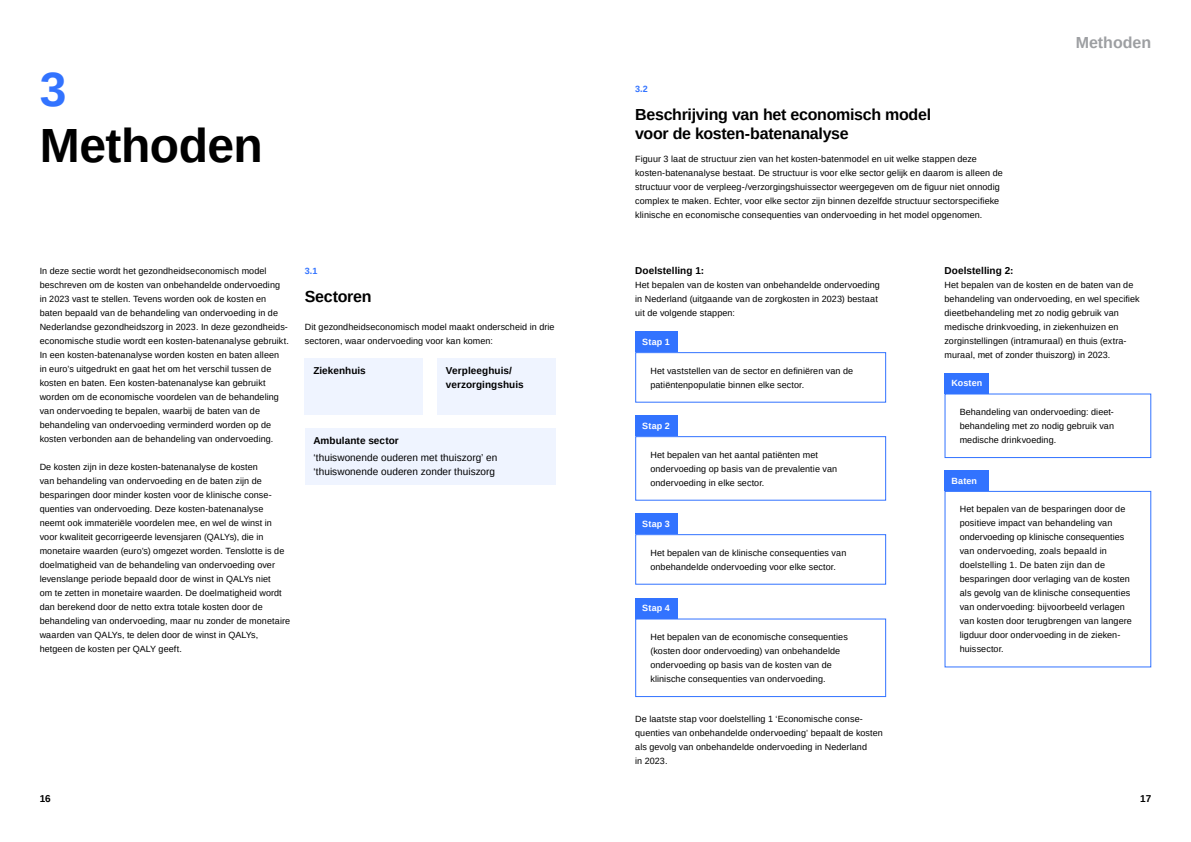
<style>
.page{position:relative;width:1191px;height:842px;background:#fff}
.page>*{position:absolute;margin:0;border:0;box-sizing:border-box;transform-origin:0 0}
.t1{font:700 48px "Arimo";letter-spacing:-.01em;color:#000}
.t2{font:700 48px "Arimo";color:#3273ff}
.t3{font:700 16px/19px "Arimo";letter-spacing:-.02em;color:#000}
.t4{font:700 16px "Arimo";color:#9d9fa2}
.t5{font:700 10px/14px "Arimo";letter-spacing:.005em;color:#000}
.t6{font:10px/14px "Arimo";letter-spacing:.005em;color:#000}
.t7{font:9px/14px "Arimo";letter-spacing:.01em;color:#000}
.t8{font:700 9px "Arimo";letter-spacing:.02em;color:#fff}
.t9{font:700 9px "Arimo";color:#3273ff}
</style>
<div class="page">
<div style="left:305px;top:358px;width:118px;height:56px;background:#eff4ff"></div>
<div style="left:437px;top:358px;width:118px;height:56px;background:#eff4ff"></div>
<div style="left:305px;top:428px;width:251px;height:56px;background:#eff4ff"></div>
<div style="left:635px;top:352px;width:251px;height:51px;border:1px solid #3273ff"></div>
<div style="left:635px;top:331px;width:42px;height:21px;background:#3273ff"></div>
<div style="left:635px;top:436px;width:251px;height:65px;border:1px solid #3273ff"></div>
<div style="left:635px;top:415px;width:42px;height:21px;background:#3273ff"></div>
<div style="left:635px;top:534px;width:251px;height:51px;border:1px solid #3273ff"></div>
<div style="left:635px;top:513px;width:42px;height:21px;background:#3273ff"></div>
<div style="left:944px;top:393px;width:207px;height:65px;border:1px solid #3273ff"></div>
<div style="left:944px;top:373px;width:45px;height:20px;background:#3273ff"></div>
<div style="left:944px;top:470px;width:45px;height:21px;background:#3273ff"></div>
<div style="left:635px;top:618px;width:251px;height:79px;border:1px solid #3273ff"></div>
<div style="left:635px;top:598px;width:42px;height:20px;background:#3273ff"></div>
<h1 class="t2" style="left:40px;top:71px;width:28px">3</h1>
<h1 class="t1" style="left:40px;top:127px;width:225px">Methoden</h1>
<p class="t7" style="left:40px;top:265px;width:251px">In deze sectie wordt het gezondheidseconomisch model beschreven om de kosten van onbehandelde ondervoeding in 2023 vast te stellen. Tevens worden ook de kosten en baten bepaald van de behandeling van ondervoeding in de Nederlandse gezondheidszorg in 2023. In deze gezondheids&shy;economische studie wordt een kosten-batenanalyse gebruikt.<br>In een kosten-batenanalyse worden kosten en baten alleen<br>in euro’s uitgedrukt en gaat het om het verschil tussen de kosten en baten. Een kosten-batenanalyse kan gebruikt worden om de economische voordelen van de behandeling van ondervoeding te bepalen, waarbij de baten van de behandeling van ondervoeding verminderd worden op de kosten verbonden aan de behandeling van ondervoeding.</p>
<p class="t7" style="left:40px;top:461px;width:252px">De kosten zijn in deze kosten-batenanalyse de kosten<br>van behandeling van ondervoeding en de baten zijn de<br>bespa ringen door minder kosten voor de klinische conse&shy;quenties van ondervoeding. Deze kosten-batenanalyse neemt ook immateriële voordelen mee, en wel de winst in voor kwaliteit gecorrigeerde levensjaren (QALYs), die in monetaire waarden (euro’s) omgezet worden. Tenslotte is de doelmatigheid van de behandeling van ondervoeding over levenslange periode bepaald door de winst in QALYs niet<br>om te zetten in monetaire waarden. De doelmatigheid wordt dan berekend door de netto extra totale kosten door de behandeling van ondervoeding, maar nu zonder de monetaire waarden van QALYs, te delen door de winst in QALYs, hetgeen de kosten per QALY geeft.</p>
<p class="t9" style="left:305px;top:268px;width:14px">3.1</p>
<h2 class="t3" style="left:305px;top:288px;width:68px">Sectoren</h2>
<p class="t7" style="left:305px;top:321px;width:251px">Dit gezondheidseconomisch model maakt onderscheid in drie sectoren, waar ondervoeding voor kan komen:</p>
<p class="t5" style="left:313px;top:364px;width:54px">Ziekenhuis</p>
<p class="t5" style="left:446px;top:364px;width:79px">Verpleeghuis/ verzorgingshuis</p>
<p class="t5" style="left:313px;top:434px;width:87px">Ambulante sector</p>
<p class="t6" style="left:313px;top:451px;width:186px">‘thuiswonende ouderen met thuiszorg’ en ‘thuiswonende ouderen zonder thuiszorg</p>
<p class="t9" style="left:635px;top:85px;width:14px">3.2</p>
<h2 class="t3" style="left:635px;top:106px;width:297px">Beschrijving van het economisch model voor de kosten-batenanalyse</h2>
<p class="t7" style="left:635px;top:153px;width:369px">Figuur 3 laat de structuur zien van het kosten-batenmodel en uit welke stappen deze kosten-batenanalyse bestaat. De structuur is voor elke sector gelijk en daarom is alleen de structuur voor de verpleeg-/verzorgingshuissector weergegeven om de figuur niet onnodig complex te maken. Echter, voor elke sector zijn binnen dezelfde structuur sectorspecifieke klinische en economische consequenties van ondervoeding in het model opgenomen.</p>
<h2 class="t4" style="left:1075px;top:36px;width:77px">Methoden</h2>
<p class="t5" style="left:635px;top:264px;width:70px">Doelstelling 1:</p>
<p class="t7" style="left:635px;top:279px;width:246px">Het bepalen van de kosten van onbehandelde ondervoeding in Nederland (uitgaande van de zorgkosten in 2023) bestaat uit de volgende stappen:</p>
<p class="t8" style="left:642px;top:338px;width:29px">Stap 1</p>
<p class="t7" style="left:650px;top:363px;width:204px">Het vaststellen van de sector en definiëren van de patiëntenpopulatie binnen elke sector.</p>
<p class="t8" style="left:642px;top:422px;width:29px">Stap 2</p>
<p class="t7" style="left:650px;top:448px;width:188px">Het bepalen van het aantal patiënten met ondervoe ding op basis van de prevalentie van ondervoeding in elke sector.</p>
<p class="t8" style="left:642px;top:520px;width:29px">Stap 3</p>
<p class="t7" style="left:650px;top:546px;width:197px">Het bepalen van de klinische consequenties van onbehandelde ondervoeding voor elke sector.</p>
<p class="t8" style="left:642px;top:605px;width:29px">Stap 4</p>
<p class="t7" style="left:650px;top:630px;width:199px">Het bepalen van de economische consequenties (kosten door ondervoeding) van onbehandelde ondervoeding op basis van de kosten van de klinische consequenties van ondervoeding.</p>
<p class="t7" style="left:635px;top:713px;width:249px">De laatste stap voor doelstelling 1 ‘Economische conse&shy;quenties van onbehandelde ondervoeding’ bepaalt de kosten als gevolg van onbehandelde ondervoeding in Nederland<br>in 2023.</p>
<p class="t5" style="left:944px;top:264px;width:71px">Doelstelling 2:</p>
<p class="t7" style="left:944px;top:279px;width:197px">Het bepalen van de kosten en de baten van de behandeling van ondervoeding, en wel specifiek dieetbehandeling met zo nodig gebruik van medische drinkvoeding, in ziekenhuizen en zorginstellingen (intramuraal) en thuis (extra&shy;muraal, met of zonder thuiszorg) in 2023.</p>
<p class="t8" style="left:951px;top:380px;width:32px">Kosten</p>
<p class="t7" style="left:959px;top:405px;width:156px;text-align:justify">Behandeling van ondervoeding: dieet&shy;behandeling met zo nodig gebruik van medische drinkvoeding.</p>
<p class="t8" style="left:951px;top:477px;width:27px">Baten</p>
<p class="t7" style="left:959px;top:503px;width:174px">Het bepalen van de besparingen door de positieve impact van behandeling van ondervoeding op klinische consequenties van ondervoeding, zoals bepaald in doelstelling 1. De baten zijn dan de besparingen door verlaging van de kosten als gevolg van de klinische consequenties van ondervoeding: bijvoorbeeld verlagen van kosten door terugbrengen van langere ligduur door ondervoeding in de zieken&shy;huissector.</p>
<p class="t5" style="left:40px;top:793px;width:13px">16</p>
<p class="t5" style="left:1140px;top:793px;width:13px">17</p>
</div>
